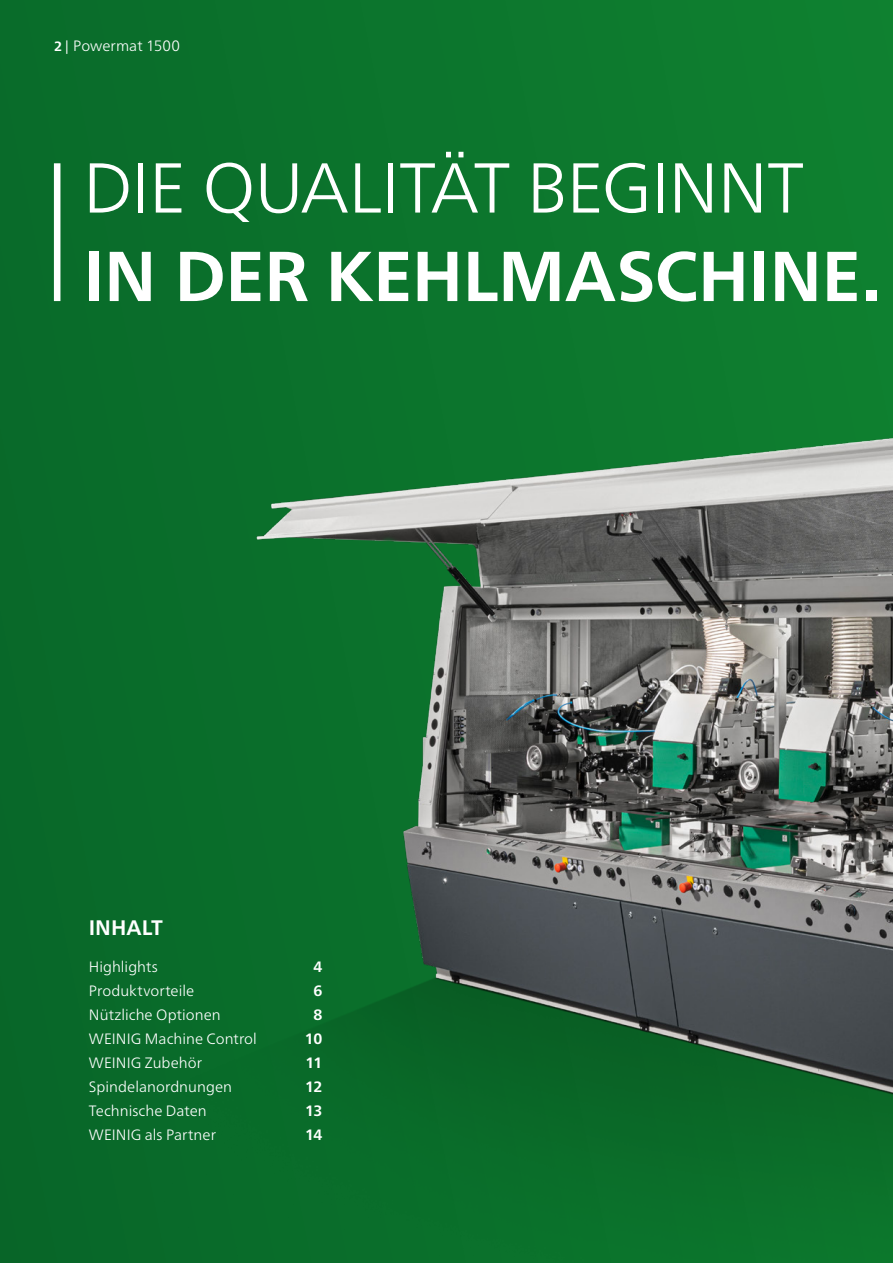
<style>
.page{position:relative;width:893px;height:1263px;background:#fff}
.page>*{position:absolute;margin:0;border:0;box-sizing:border-box;transform-origin:0 0}
.t1{font:300 70.5px "Frutiger Neue LT Pro";letter-spacing:-.015em;color:#fff}
.t2{font:700 70.5px "Frutiger Neue LT Pro";letter-spacing:-.01em;color:#fff}
.t3{font:700 21px "Frutiger Neue LT Pro";color:#fff}
.t4{font:300 15px "Frutiger Neue LT Pro";letter-spacing:.005em;color:#fff}
.t5{font:700 15px "Frutiger Neue LT Pro";letter-spacing:-.05em;color:#fff}
.s1{font-weight:700;font-size:13.5px}
.s2{font-weight:400;font-size:13.5px}
</style>
<div class="page">
<div style="left:0;top:0;width:893px;height:1263px;background:linear-gradient(to right,#09692a,#0f8130)"></div>
<img style="left:153px;top:246px;width:740px;height:1017px">
<div style="left:54px;top:163px;width:6px;height:138px;background:#fff"></div>
<p class="t4" style="left:54px;top:37px;width:128px"><span class="s1">2</span> <span class="s2">|</span> Powermat 1500</p>
<h1 class="t1" style="left:83px;top:145px;width:723px">DIE QUALITÄT BEGINNT</h1>
<h1 class="t2" style="left:83px;top:235px;width:799px">IN DER KEHLMASCHINE.</h1>
<h2 class="t3" style="left:89px;top:915px;width:76px">INHALT</h2>
<p class="t4" style="left:89px;top:957px;width:71px">Highlights</p>
<p class="t5" style="left:313px;top:957px;width:10px">4</p>
<p class="t4" style="left:89px;top:981px;width:107px">Produktvorteile</p>
<p class="t5" style="left:313px;top:981px;width:10px">6</p>
<p class="t4" style="left:89px;top:1005px;width:133px">Nützliche Optionen</p>
<p class="t5" style="left:313px;top:1005px;width:10px">8</p>
<p class="t4" style="left:89px;top:1029px;width:170px">WEINIG Machine Control</p>
<p class="t5" style="left:305px;top:1029px;width:19px">10</p>
<p class="t4" style="left:89px;top:1053px;width:115px">WEINIG Zubehör</p>
<p class="t5" style="left:305px;top:1053px;width:18px">11</p>
<p class="t4" style="left:89px;top:1077px;width:145px">Spindelanordnungen</p>
<p class="t5" style="left:305px;top:1077px;width:19px">12</p>
<p class="t4" style="left:89px;top:1101px;width:119px">Technische Daten</p>
<p class="t5" style="left:305px;top:1101px;width:19px">13</p>
<p class="t4" style="left:89px;top:1125px;width:129px">WEINIG als Partner</p>
<p class="t5" style="left:305px;top:1125px;width:19px">14</p>
</div>
